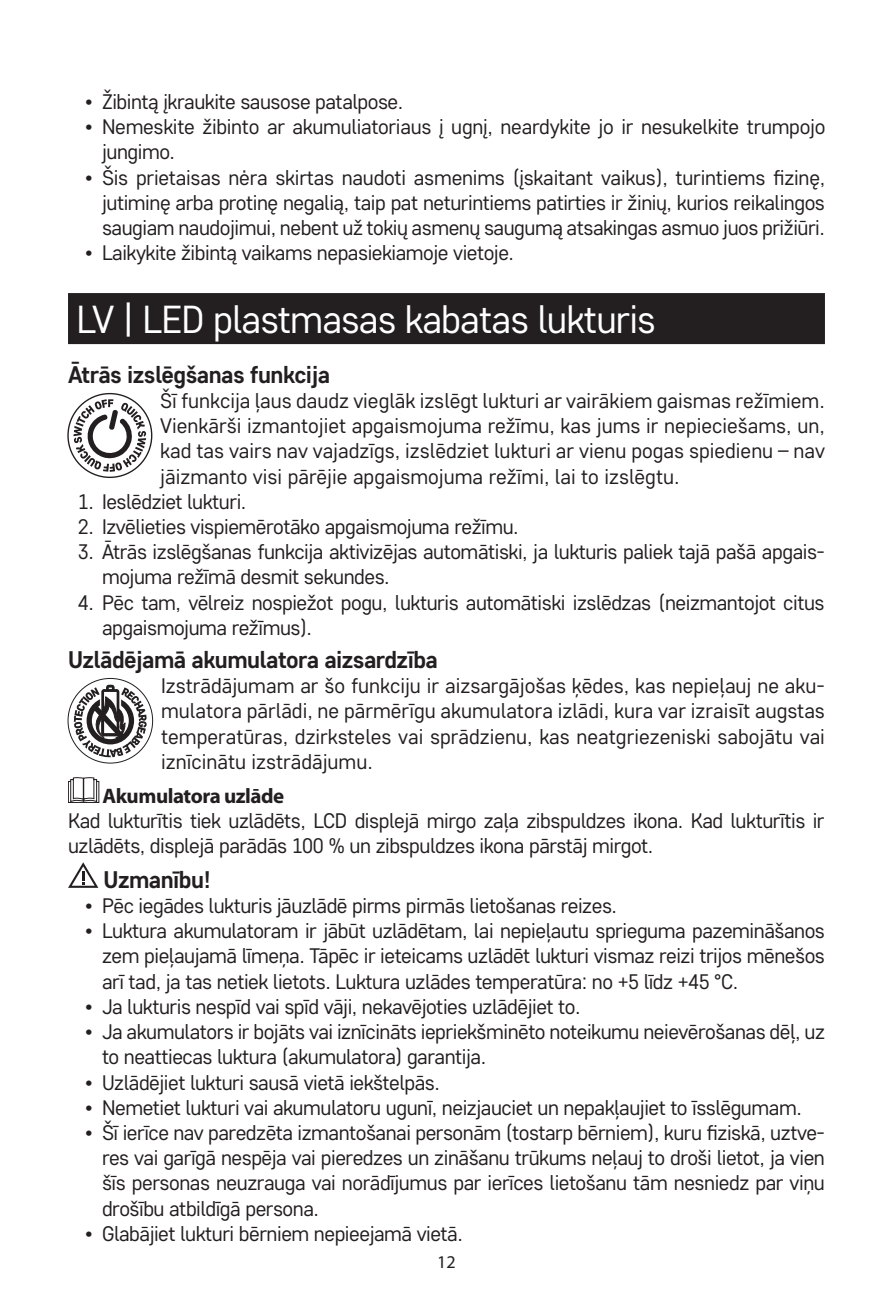
<style>
.page{position:relative;width:893px;height:1302px;background:#fff}
.page>*{position:absolute;margin:0;border:0;box-sizing:border-box;transform-origin:0 0}
.t1{font:39px "Core Sans D35";letter-spacing:-.02em;color:#fff}
.t2{font:700 24px "Core Sans D55";letter-spacing:-.02em;color:#231f20}
.t3{font:21px/25.2px "Core Sans D35";letter-spacing:-.02em;color:#231f20}
.t4{font:700 21px "Myriad Pro";letter-spacing:-.02em;color:#231f20}
.t5{font:18px "Myriad Pro";color:#231f20}
</style>
<div class="page">
<div style="left:68px;top:293px;width:757px;height:51px;background:#231f20"></div>
<svg style="left:68px;top:393px;width:84px;height:84px"></svg>
<svg style="left:73px;top:399px;width:73px;height:73px"></svg>
<svg style="left:68px;top:678px;width:85px;height:85px"></svg>
<svg style="left:74px;top:684px;width:73px;height:73px"></svg>
<svg style="left:68px;top:777px;width:31px;height:25px"></svg>
<svg style="left:68px;top:862px;width:30px;height:25px"></svg>
<p class="t3" style="left:85px;top:88px;width:320px">• Žibintą įkraukite sausose patalpose.</p>
<p class="t3" style="left:102px;top:113px;width:725px;text-indent:-17px">• Nemeskite žibinto ar akumuliatoriaus į ugnį, neardykite jo ir nesukelkite trumpojo jungimo.</p>
<p class="t3" style="left:102px;top:164px;width:725px;text-align:justify;text-indent:-17px">• Šis prietaisas nėra skirtas naudoti asmenims (įskaitant vaikus), turintiems fizinę, jutiminę arba protinę negalią, taip pat neturintiems patirties ir žinių, kurios reikalingos saugiam naudojimui, nebent už tokių asmenų saugumą atsakingas asmuo juos prižiūri.</p>
<p class="t3" style="left:85px;top:239px;width:431px">• Laikykite žibintą vaikams nepasiekiamoje vietoje.</p>
<h1 class="t1" style="left:77px;top:294px;width:581px">LV | LED plastmasas kabatas lukturis</h1>
<p class="t2" style="left:68px;top:358px;width:264px">Ātrās izslēgšanas funkcija</p>
<p class="t3" style="left:160px;top:387px;width:666px;text-align:justify">Šī funkcija ļaus daudz vieglāk izslēgt lukturi ar vairākiem gaismas režīmiem.<br>Vienkārši izmantojiet apgaismojuma režīmu, kas jums ir nepieciešams, un, kad tas vairs nav vajadzīgs, izslēdziet lukturi ar vienu pogas spiedienu – nav jāizmanto visi pārējie apgaismojuma režīmi, lai to izslēgtu.</p>
<p class="t3" style="left:78px;top:488px;width:170px">1. Ieslēdziet lukturi.</p>
<p class="t3" style="left:78px;top:513px;width:442px">2. Izvēlieties vispiemērotāko apgaismojuma režīmu.</p>
<p class="t3" style="left:102px;top:538px;width:724px;text-indent:-24px">3. Ātrās izslēgšanas funkcija aktivizējas automātiski, ja lukturis paliek tajā pašā apgais&shy;mojuma režīmā desmit sekundes.</p>
<p class="t3" style="left:102px;top:589px;width:724px;text-indent:-24px">4. Pēc tam, vēlreiz nospiežot pogu, lukturis automātiski izslēdzas (neizmantojot citus apgaismojuma režīmus).</p>
<p class="t2" style="left:68px;top:643px;width:371px">Uzlādējamā akumulatora aizsardzība</p>
<p class="t3" style="left:161px;top:672px;width:665px;text-align:justify">Izstrādājumam ar šo funkciju ir aizsargājošas ķēdes, kas nepieļauj ne aku&shy;mulatora pārlādi, ne pārmērīgu akumulatora izlādi, kura var izraisīt augstas temperatūras, dzirksteles vai sprādzienu, kas neatgriezeniski sabojātu vai iznīcinātu izstrādājumu.</p>
<p class="t4" style="left:103px;top:781px;width:183px">Akumulatora uzlāde</p>
<p class="t3" style="left:68px;top:807px;width:758px">Kad lukturītis tiek uzlādēts, LCD displejā mirgo zaļa zibspuldzes ikona. Kad lukturītis ir uzlādēts, displejā parādās 100 % un zibspuldzes ikona pārstāj mirgot.</p>
<p class="t2" style="left:104px;top:863px;width:109px">Uzmanību!</p>
<p class="t3" style="left:85px;top:892px;width:533px">• Pēc iegādes lukturis jāuzlādē pirms pirmās lietošanas reizes.</p>
<p class="t3" style="left:102px;top:917px;width:724px;text-align:justify;text-indent:-17px">• Luktura akumulatoram ir jābūt uzlādētam, lai nepieļautu sprieguma pazemināšanos zem pieļaujamā līmeņa. Tāpēc ir ieteicams uzlādēt lukturi vismaz reizi trijos mēnešos arī tad, ja tas netiek lietots. Luktura uzlādes temperatūra: no +5 līdz +45 °C.</p>
<p class="t3" style="left:85px;top:993px;width:497px">• Ja lukturis nespīd vai spīd vāji, nekavējoties uzlādējiet to.</p>
<p class="t3" style="left:102px;top:1018px;width:724px;text-indent:-17px">• Ja akumulators ir bojāts vai iznīcināts iepriekšminēto noteikumu neievērošanas dēļ, uz to neattiecas luktura (akumulatora) garantija.</p>
<p class="t3" style="left:85px;top:1068px;width:356px">• Uzlādējiet lukturi sausā vietā iekštelpās.</p>
<p class="t3" style="left:85px;top:1093px;width:718px">• Nemetiet lukturi vai akumulatoru ugunī, neizjauciet un nepakļaujiet to īsslēgumam.</p>
<p class="t3" style="left:102px;top:1119px;width:724px;text-align:justify;text-indent:-17px">• Šī ierīce nav paredzēta izmantošanai personām (tostarp bērniem), kuru fiziskā, uztve&shy;res vai garīgā nespēja vai pieredzes un zināšanu trūkums neļauj to droši lietot, ja vien šīs personas neuzrauga vai norādījumus par ierīces lietošanu tām nesniedz par viņu drošību atbildīgā persona.</p>
<p class="t3" style="left:85px;top:1219px;width:379px">• Glabājiet lukturi bērniem nepieejamā vietā.</p>
<p class="t5" style="left:437px;top:1250px;width:20px">12</p>
</div>
